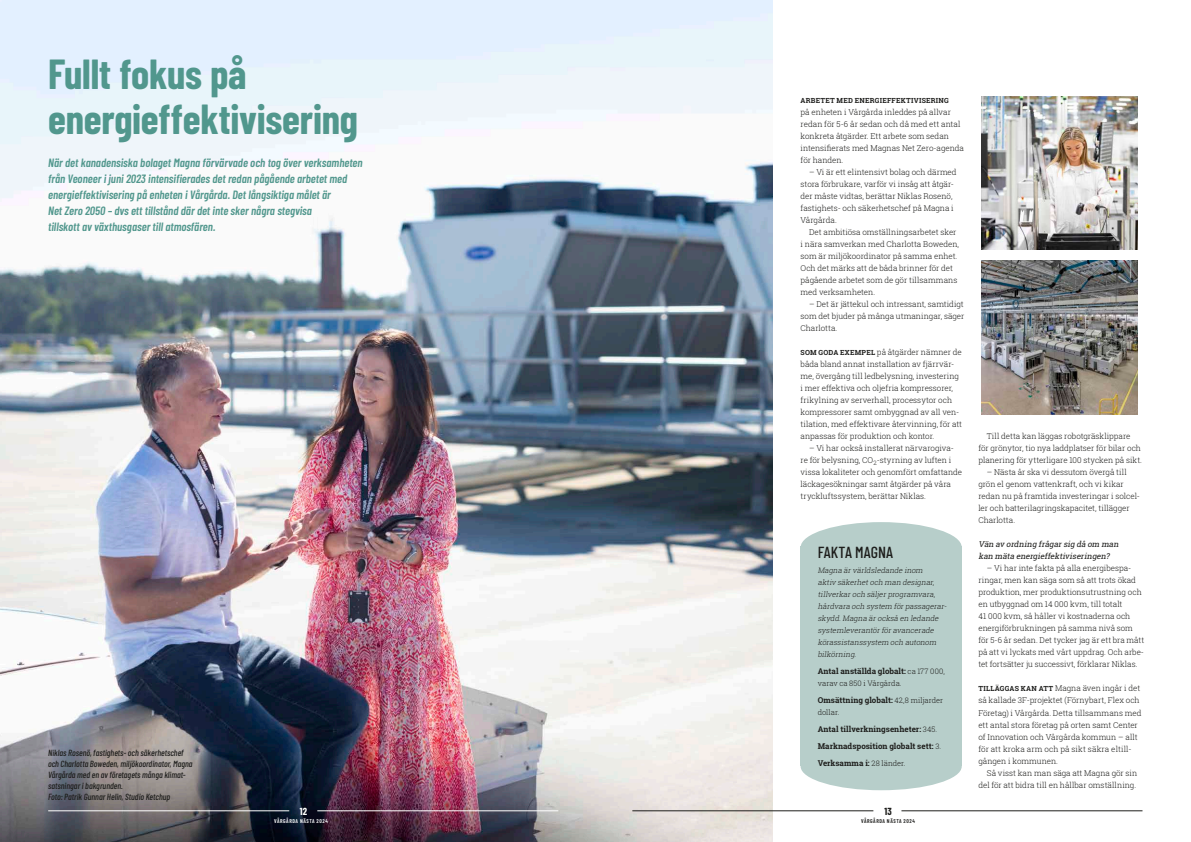
<style>
.page{position:relative;width:1191px;height:842px;background:#fff}
.page>*{position:absolute;margin:0;border:0;box-sizing:border-box;transform-origin:0 0}
.t1{font:700 41px/45px "Barlow Condensed";letter-spacing:-.005em;color:#51978d}
.t2{font:500 16px "Barlow Condensed";letter-spacing:.005em;color:#1d1d1b}
.t3{font:italic 600 12px/16px "Barlow Condensed";color:#51978d}
.t4{font:700 10px "Barlow Condensed";color:#1d1d1b}
.t5{font:700 10px "Barlow Condensed";color:#fff}
.t6{font:italic 500 8.9px/11px "Barlow Condensed";color:#1d1d1b}
.t7{font:300 8px/12px "Roboto Slab";color:#1d1d1b}
.t8{font:700 8px/17px "Roboto Slab";color:#1d1d1b}
.t9{font:italic 8px/12px "Roboto Slab";color:#1d1d1b}
.t10{font:italic 300 7.5px/12px "Roboto Slab";color:#1d1d1b}
.t11{font:300 7.5px "Roboto Slab";letter-spacing:.005em;color:#1d1d1b}
.t12{font:700 7px "Roboto Slab";letter-spacing:.035em;color:#1d1d1b}
.t13{font:600 5.5px "Barlow Condensed";letter-spacing:.1em;color:#1d1d1b}
.t14{font:600 5.5px "Barlow Condensed";letter-spacing:.1em;color:#fff}
.s1{font-weight:700;font-size:7px}
.s2{font-weight:300;font-size:7.5px}
</style>
<div class="page">
<img style="left:0;top:0;width:772px;height:842px">
<img style="left:981px;top:261px;width:156px;height:153px">
<img style="left:981px;top:96px;width:156px;height:153px">
<div style="left:800px;top:522px;width:161px;height:51px;background:#b7ceca;border-radius:50%"></div>
<div style="left:800px;top:742px;width:161px;height:48px;background:#b7ceca;border-radius:50%"></div>
<div style="left:800px;top:546px;width:161px;height:220px;background:#b7ceca"></div>
<hr style="left:632px;top:811px;width:241px;height:1px;background:#1d1d1b">
<hr style="left:901px;top:811px;width:241px;height:1px;background:#1d1d1b">
<hr style="left:48px;top:811px;width:241px;height:1px;background:#fff">
<hr style="left:317px;top:811px;width:241px;height:1px;background:#fff">
<h1 class="t1" style="left:48px;top:50px;width:311px">Fullt fokus på energieffektivisering</h1>
<p class="t3" style="left:48px;top:154px;width:316px">När det kanadensiska bolaget Magna förvärvade och tog över verksamheten från Veoneer i juni 2023 intensifierades det redan pågående arbetet med energieffektivisering på enheten i Vårgårda. Det långsiktiga målet är<br>Net Zero 2050 – dvs ett tillstånd där det inte sker några stegvisa<br>tillskott av växthusgaser till atmosfären.</p>
<p class="t6" style="left:48px;top:746px;width:146px">Niklas Rosenö, fastighets- och säkerhetschef och Charlotta Boweden, miljökoordinator, Magna Vårgårda med en av företagets många klimat&shy;satsningar i bakgrunden.<br>Foto: Patrik Gunnar Helin, Studio Ketchup</p>
<p class="t5" style="left:300px;top:804px;width:9px">12</p>
<p class="t14" style="left:274px;top:817px;width:55px">VÅRGÅRDA NÄSTA 2024</p>
<p class="t12" style="left:800px;top:96px;width:150px">ARBETET MED ENERGIEFFEKTIVISERING</p>
<p class="t7" style="left:800px;top:106px;width:165px">på enheten i Vårgårda inleddes på allvar redan för 5-6 år sedan och då med ett antal konkreta åtgärder. Ett arbete som sedan intensifierats med Magnas Net Zero-agenda för handen.</p>
<p class="t7" style="left:800px;top:166px;width:158px;text-indent:9px">– Vi är ett elintensivt bolag och därmed stora förbrukare, varför vi insåg att åtgär&shy;der måste vidtas, berättar Niklas Rosenö, fastighets- och säkerhetschef på Magna i Vårgårda.</p>
<p class="t7" style="left:800px;top:226px;width:160px;text-indent:9px">Det ambitiösa omställningsarbetet sker i nära samverkan med Charlotta Boweden, som är miljökoordinator på samma enhet.<br>Och det märks att de båda brinner för det pågående arbetet som de gör tillsammans med verksamheten.</p>
<p class="t7" style="left:800px;top:298px;width:165px;text-align:justify;text-indent:9px">– Det är jättekul och intressant, samtidigt som det bjuder på många utmaningar, säger Charlotta.</p>
<p class="t7" style="left:800px;top:346px;width:163px"><span class="s1">SOM GODA EXEMPEL</span> på åtgärder nämner de båda bland annat installation av fjärrvär&shy;me, övergång till ledbelysning, investering i mer effektiva och oljefria kompressorer, frikylning av serverhall, processytor och kompressorer samt ombyggnad av all ven&shy;tilation, med effektivare återvinning, för att anpassas för produktion och kontor.</p>
<p class="t7" style="left:800px;top:442px;width:163px;text-indent:9px">– Vi har också installerat närvarogiva&shy;re för belysning, CO<sub>2</sub>-styrning av luften i vissa lokaliteter och genomfört omfattande läckagesökningar samt åtgärder på våra tryckluftssystem, berättar Niklas.</p>
<p class="t7" style="left:978px;top:430px;width:165px;text-align:center">Till detta kan läggas robotgräsklippare<br>för grönytor, tio nya laddplatser för bilar och planering för ytterligare 100 stycken på sikt.</p>
<p class="t7" style="left:978px;top:466px;width:163px;text-indent:9px">– Nästa år ska vi dessutom övergå till grön el genom vattenkraft, och vi kikar redan nu på framtida investeringar i solcel&shy;ler och batterilagringskapacitet, tillägger Charlotta.</p>
<p class="t9" style="left:978px;top:538px;width:144px">Vän av ordning frågarsig då om man kan mäta energieffektiviseringen?</p>
<p class="t7" style="left:978px;top:562px;width:167px;text-indent:9px">– Vi har inte fakta på alla energibespa&shy;ringar, men kan säga som så att trots ökad produktion, mer produktionsutrustning och en utbyggnad om 14 000 kvm, till totalt<br>41 000 kvm, så håller vi kostnaderna och energiförbrukningen på samma nivå som för 5-6 år sedan. Det tycker jag är ett bra mått på att vi lyckats med vårt uppdrag. Och arbe&shy;tet fortsätter ju successivt, förklarar Niklas.</p>
<p class="t7" style="left:978px;top:682px;width:165px"><span class="s1">TILLÄGGAS KAN ATT</span> Magna även ingår i det så kallade 3F-projektet (Förnybart, Flex och Företag) i Vårgårda. Detta tillsammans med ett antal stora företag på orten samt Center of Innovation och Vårgårda kommun – allt för att kroka arm och på sikt säkra eltill&shy;gången i kommunen.</p>
<p class="t7" style="left:978px;top:766px;width:160px;text-align:right">Så visst kan man säga att Magna gör sin del för att bidra till en hållbar omställning.</p>
<h2 class="t2" style="left:817px;top:541px;width:77px">FAKTA MAGNA</h2>
<p class="t10" style="left:817px;top:564px;width:132px">Magna ärvärldsledande inom<br>aktiv säkerhetoch man designar, tillverkaroch säljerprogramvara, hårdvara och system förpassagerar&shy;skydd.Magna ärockså en ledande systemleverantörföravancerade körassistanssystem och autonom bilkörning.</p>
<p class="t8" style="left:817px;top:662px;width:129px">Antal anställda globalt: <span class="s2">ca 177 000,</span></p>
<p class="t11" style="left:817px;top:678px;width:85px">varav ca 850 i Vårgårda.</p>
<p class="t8" style="left:817px;top:691px;width:127px">Omsättning globalt: <span class="s2">42,8 miljarder</span></p>
<p class="t11" style="left:817px;top:707px;width:23px">dollar.</p>
<p class="t8" style="left:817px;top:720px;width:125px">Antal tillverkningsenheter: <span class="s2">345.<br></span>Marknadsposition globalt sett: <span class="s2">3.<br></span>Verksamma i: <span class="s2">28 länder.</span></p>
<p class="t4" style="left:884px;top:804px;width:9px">13</p>
<p class="t13" style="left:861px;top:817px;width:55px">VÅRGÅRDA NÄSTA 2024</p>
</div>
